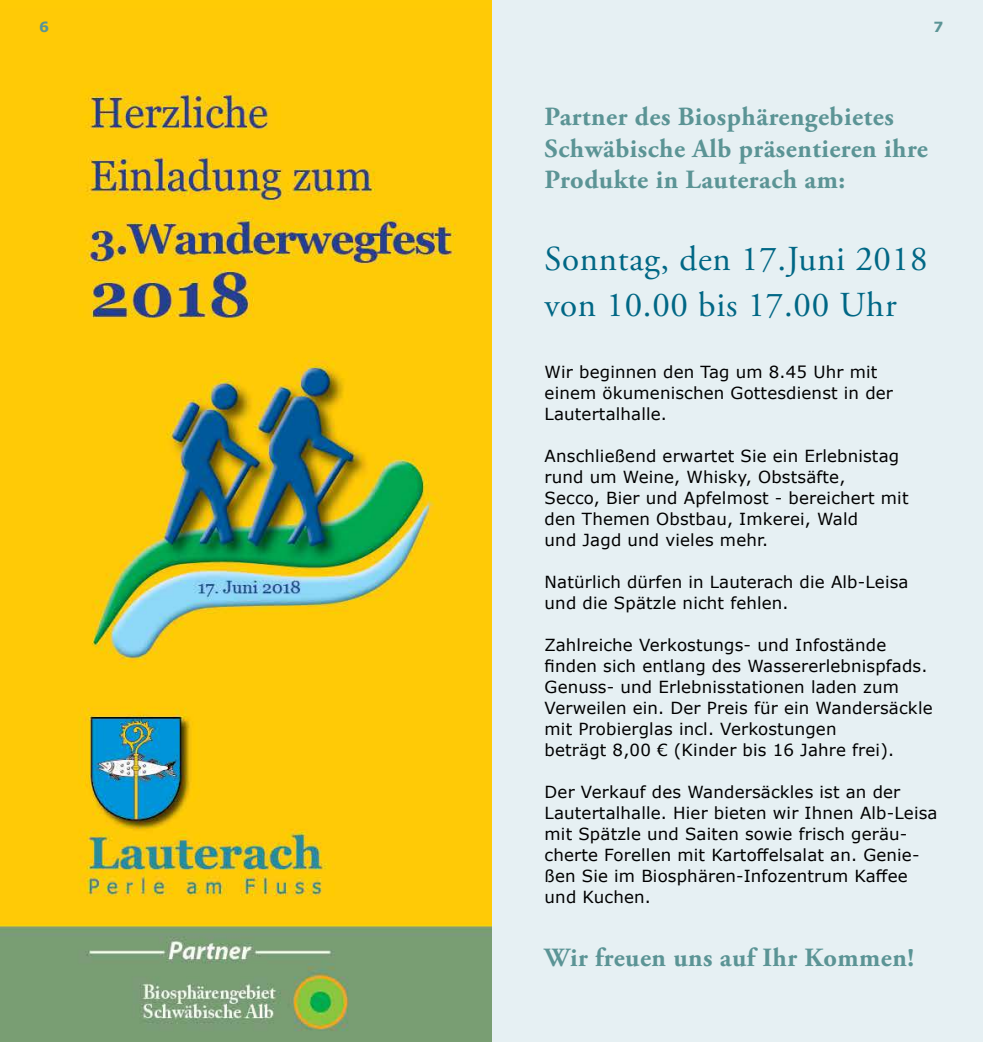
<style>
.page{position:relative;width:983px;height:1042px;background:#fff}
.page>*{position:absolute;margin:0;border:0;box-sizing:border-box;transform-origin:0 0}
.t1{font:35px/46.2px "Adobe Garamond Pro";letter-spacing:.02em;color:#006785}
.t2{font:700 26.25px/31.5px "Adobe Garamond Pro";letter-spacing:.02em;color:#5b9495}
.t3{font:16.62px/21px "Verdana";letter-spacing:.01em;color:#000}
.t4{font:700 14px "Verdana";color:#5b9495}
</style>
<div class="page">
<div style="left:491px;top:0;width:491px;height:1042px;background:#e6f0f3"></div>
<img style="left:0;top:8px;width:491px;height:1034px">
<p class="t4" style="left:39px;top:17px;width:11px">6</p>
<p class="t4" style="left:933px;top:17px;width:11px">7</p>
<h2 class="t2" style="left:544px;top:102px;width:384px">Partner des Biosphärengebietes<br>Schwäbische Alb präsentieren ihre<br>Produkte in Lauterach am:</h2>
<h1 class="t1" style="left:544px;top:237px;width:384px">Sonntag, den 17.Juni 2018 von 10.00 bis 17.00 Uhr</h1>
<p class="t3" style="left:544px;top:361px;width:350px">Wir beginnen den Tag um 8.45 Uhr mit einem ökumenischen Gottesdienst in der<br>Lautertalhalle.</p>
<p class="t3" style="left:544px;top:445px;width:365px">Anschließend erwartet Sie ein Erlebnistag rund um Weine, Whisky, Obstsäfte,<br>Secco, Bier und Apfelmost - bereichert mit den Themen Obstbau, Imkerei, Wald<br>und Jagd und vieles mehr.</p>
<p class="t3" style="left:544px;top:571px;width:365px">Natürlich dürfen in Lauterach die Alb-Leisa und die Spätzle nicht fehlen.</p>
<p class="t3" style="left:544px;top:634px;width:389px">Zahlreiche Verkostungs- und Infostände finden sich entlang des Wassererlebnispfads.<br>Genuss- und Erlebnisstationen laden zum Verweilen ein. Der Preis für ein Wandersäckle mit Probierglas incl. Verkostungen<br>beträgt 8,00 € (Kinder bis 16 Jahre frei).</p>
<p class="t3" style="left:544px;top:781px;width:394px">Der Verkauf des Wandersäckles ist an der Lautertalhalle. Hier bieten wir Ihnen Alb-Leisa mit Spätzle und Saiten sowie frisch geräu&shy;cherte Forellen mit Kartoffelsalat an. Genie&shy;ßen Sie im Biosphären-Infozentrum Kaffee und Kuchen.</p>
<h2 class="t2" style="left:544px;top:942px;width:371px">Wir freuen uns auf Ihr Kommen!</h2>
</div>
